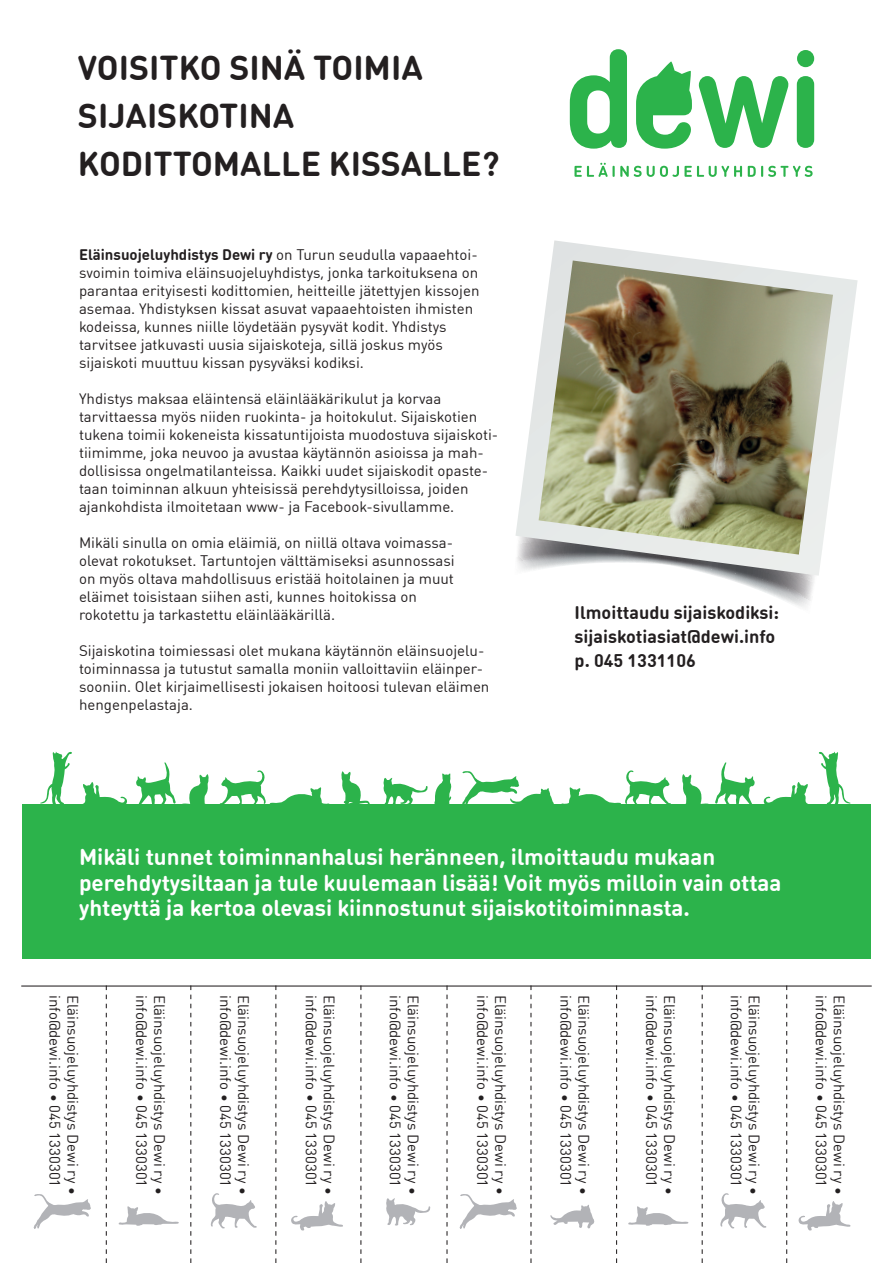
<style>
.page{position:relative;width:893px;height:1263px;background:#fff}
.page>*{position:absolute;margin:0;border:0;box-sizing:border-box;transform-origin:0 0}
.t1{font:700 33.9px/48px "DIN Round OT";color:#231f20}
.t2{font:700 22.5px/25.5px "DIN Round OT";color:#fff}
.t3{font:700 18px/24px "DIN Round OT";color:#231f20}
.t4{font:15px/18px "DIN Round OT";color:#231f20}
.s1{font-weight:700}
</style>
<div class="page">
<div style="left:22px;top:804px;width:849px;height:155px;background:#2cb34b"></div>
<svg style="left:699px;top:76px;width:89px;height:72px"></svg>
<div style="left:797px;top:76px;width:17px;height:72px;background:#2cb34b;border-radius:9px"></div>
<svg style="left:570px;top:49px;width:57px;height:100px"></svg>
<svg style="left:636px;top:61px;width:56px;height:88px"></svg>
<div style="left:797px;top:50px;width:17px;height:17px;background:#2cb34b;border-radius:50%"></div>
<svg style="left:574px;top:163px;width:239px;height:14px"></svg>
<svg style="left:106px;top:986px;width:1px;height:277px"></svg>
<svg style="left:190px;top:986px;width:1px;height:277px"></svg>
<svg style="left:275px;top:986px;width:1px;height:277px"></svg>
<svg style="left:360px;top:986px;width:1px;height:277px"></svg>
<svg style="left:446px;top:986px;width:2px;height:277px"></svg>
<svg style="left:530px;top:986px;width:1px;height:277px"></svg>
<svg style="left:616px;top:986px;width:1px;height:277px"></svg>
<svg style="left:702px;top:986px;width:1px;height:277px"></svg>
<svg style="left:786px;top:986px;width:1px;height:277px"></svg>
<hr style="left:21px;top:985px;width:851px;height:1px;background:#231f20">
<svg style="left:763px;top:751px;width:88px;height:53px"></svg>
<svg style="left:682px;top:762px;width:73px;height:42px"></svg>
<svg style="left:383px;top:773px;width:69px;height:31px"></svg>
<svg style="left:462px;top:770px;width:209px;height:34px"></svg>
<svg style="left:40px;top:751px;width:87px;height:53px"></svg>
<svg style="left:136px;top:762px;width:73px;height:42px"></svg>
<svg style="left:219px;top:770px;width:111px;height:34px"></svg>
<svg style="left:341px;top:771px;width:29px;height:33px"></svg>
<svg style="left:628px;top:1206px;width:61px;height:20px"></svg>
<svg style="left:459px;top:1194px;width:58px;height:35px"></svg>
<svg style="left:798px;top:1201px;width:53px;height:30px"></svg>
<svg style="left:720px;top:1193px;width:47px;height:35px"></svg>
<svg style="left:386px;top:1198px;width:45px;height:28px"></svg>
<svg style="left:550px;top:1204px;width:45px;height:25px"></svg>
<svg style="left:118px;top:1206px;width:61px;height:20px"></svg>
<svg style="left:33px;top:1194px;width:58px;height:35px"></svg>
<svg style="left:291px;top:1201px;width:52px;height:30px"></svg>
<svg style="left:210px;top:1193px;width:47px;height:35px"></svg>
<svg style="left:718px;top:576px;width:97px;height:31px"></svg>
<svg style="left:516px;top:240px;width:342px;height:336px"></svg>
<img style="left:539px;top:260px;width:294px;height:295px">
<h1 class="t1" style="left:78px;top:44px;width:423px">VOISITKO SINÄ TOIMIA<br>SIJAISKOTINA<br>KODITTOMALLE KISSALLE?</h1>
<p class="t4" style="left:79px;top:245px;width:402px"><span class="s1">Eläinsuojeluyhdistys Dewi ry</span> on Turun seudulla vapaaehtoi&shy;svoimin toimiva eläinsuojeluyhdistys, jonka tarkoituksena on parantaa erityisesti kodittomien, heitteille jätettyjen kissojen asemaa. Yhdistyksen kissat asuvat vapaaehtoisten ihmisten kodeissa, kunnes niille löydetään pysyvät kodit. Yhdistys tarvitsee jatkuvasti uusia sijaiskoteja, sillä joskus myös sijaiskoti muuttuu kissan pysyväksi kodiksi.</p>
<p class="t4" style="left:79px;top:389px;width:421px">Yhdistys maksaa eläintensä eläinlääkärikulut ja korvaa tarvittaessa myös niiden ruokinta- ja hoitokulut. Sijaiskotien tukena toimii kokeneista kissatuntijoista muodostuva sijaiskoti&shy;tiimimme, joka neuvoo ja avustaa käytännön asioissa ja mah&shy;dollisissa ongelmatilanteissa. Kaikki uudet sijaiskodit opaste&shy;taan toiminnan alkuun yhteisissä perehdytysilloissa, joiden ajankohdista ilmoitetaan www- ja Facebook-sivullamme.</p>
<p class="t4" style="left:79px;top:533px;width:377px">Mikäli sinulla on omia eläimiä, on niillä oltava voimassa&shy;olevat rokotukset. Tartuntojen välttämiseksi asunnossasi on myös oltava mahdollisuus eristää hoitolainen ja muut eläimet toisistaan siihen asti, kunnes hoitokissa on rokotettu ja tarkastettu eläinlääkärillä.</p>
<p class="t4" style="left:79px;top:641px;width:412px">Sijaiskotina toimiessasi olet mukana käytännön eläinsuojelu&shy;toiminnassa ja tutustut samalla moniin valloittaviin eläinper&shy;sooniin. Olet kirjaimellisesti jokaisen hoitoosi tulevan eläimen hengenpelastaja.</p>
<p class="t3" style="left:575px;top:600px;width:206px">Ilmoittaudu sijaiskodiksi: sijaiskotiasiat@dewi.info p. 045 1331106</p>
<h2 class="t2" style="left:79px;top:844px;width:704px">Mikäli tunnet toiminnanhalusi heränneen, ilmoittaudu mukaan perehdytysiltaan ja tule kuulemaan lisää! Voit myös milloin vain ottaa yhteyttä ja kertoa olevasi kiinnostunut sijaiskotitoiminnasta.</h2>
<p class="t4" style="left:64px;top:995px;width:194px;rotate:90deg">info@dewi.info • 045 1330301</p>
<p class="t4" style="left:82px;top:995px;width:202px;rotate:90deg">Eläinsuojeluyhdistys Dewi ry •</p>
<p class="t4" style="left:151px;top:995px;width:194px;rotate:90deg">info@dewi.info • 045 1330301</p>
<p class="t4" style="left:169px;top:995px;width:202px;rotate:90deg">Eläinsuojeluyhdistys Dewi ry •</p>
<p class="t4" style="left:235px;top:995px;width:194px;rotate:90deg">info@dewi.info • 045 1330301</p>
<p class="t4" style="left:253px;top:995px;width:202px;rotate:90deg">Eläinsuojeluyhdistys Dewi ry •</p>
<p class="t4" style="left:321px;top:995px;width:194px;rotate:90deg">info@dewi.info • 045 1330301</p>
<p class="t4" style="left:339px;top:995px;width:202px;rotate:90deg">Eläinsuojeluyhdistys Dewi ry •</p>
<p class="t4" style="left:405px;top:995px;width:194px;rotate:90deg">info@dewi.info • 045 1330301</p>
<p class="t4" style="left:423px;top:995px;width:202px;rotate:90deg">Eläinsuojeluyhdistys Dewi ry •</p>
<p class="t4" style="left:492px;top:995px;width:194px;rotate:90deg">info@dewi.info • 045 1330301</p>
<p class="t4" style="left:510px;top:995px;width:202px;rotate:90deg">Eläinsuojeluyhdistys Dewi ry •</p>
<p class="t4" style="left:575px;top:995px;width:194px;rotate:90deg">info@dewi.info • 045 1330301</p>
<p class="t4" style="left:593px;top:995px;width:202px;rotate:90deg">Eläinsuojeluyhdistys Dewi ry •</p>
<p class="t4" style="left:661px;top:995px;width:194px;rotate:90deg">info@dewi.info • 045 1330301</p>
<p class="t4" style="left:679px;top:995px;width:202px;rotate:90deg">Eläinsuojeluyhdistys Dewi ry •</p>
<p class="t4" style="left:745px;top:995px;width:194px;rotate:90deg">info@dewi.info • 045 1330301</p>
<p class="t4" style="left:763px;top:995px;width:202px;rotate:90deg">Eläinsuojeluyhdistys Dewi ry •</p>
<p class="t4" style="left:830px;top:995px;width:194px;rotate:90deg">info@dewi.info • 045 1330301</p>
<p class="t4" style="left:848px;top:995px;width:202px;rotate:90deg">Eläinsuojeluyhdistys Dewi ry •</p>
</div>
